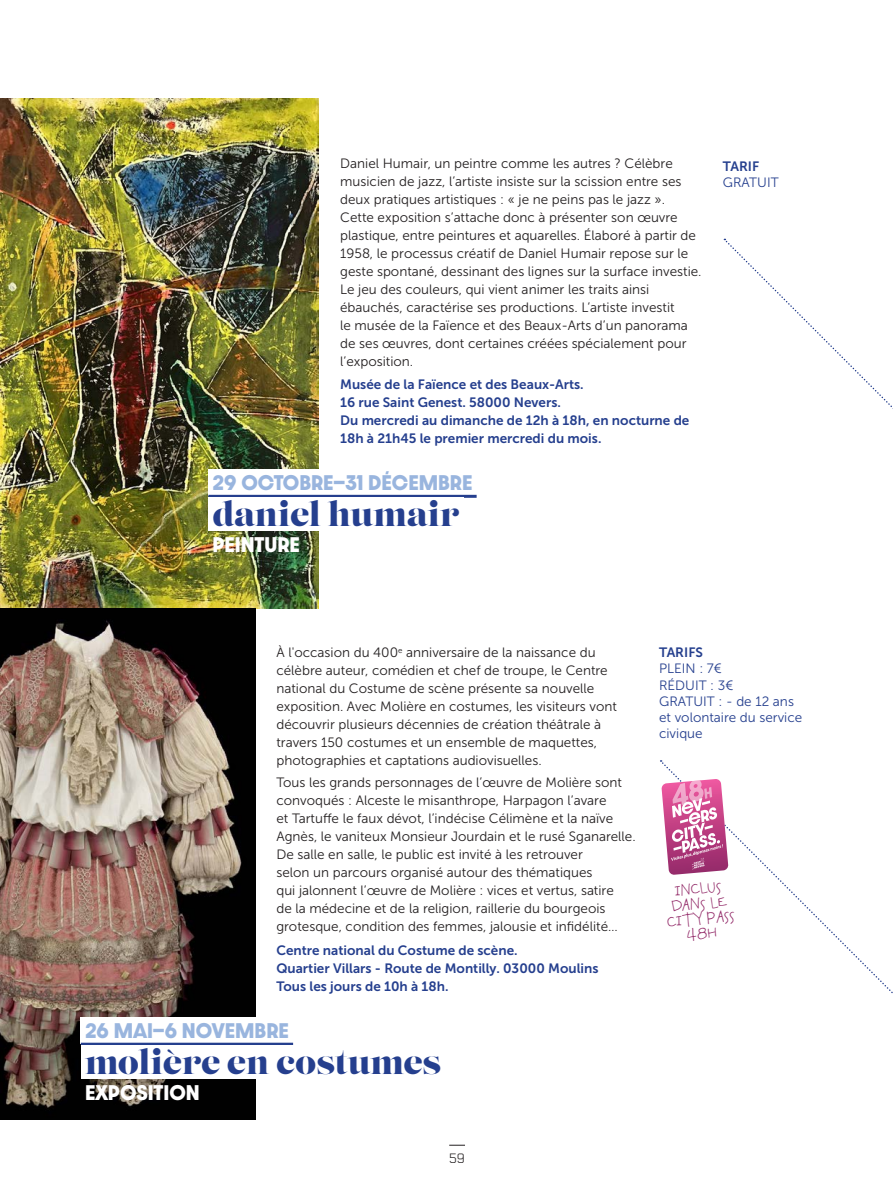
<style>
.page{position:relative;width:893px;height:1191px;background:#fff}
.page>*{position:absolute;margin:0;border:0;box-sizing:border-box;transform-origin:0 0}
.Expos_-_Titre{font:33px "Lust Display";color:#253f8e}
.Expos_-_Date{font:700 18px "Dazzle Unicase";color:#99b5de}
.Exergue_GoodKitty{font:18px "Good Kitty";color:#932b69}
.Expos_-_Genre{font:700 18px "Dazzle Unicase";color:#fff}
.t1{font:13.5px/18px "Museo Sans 300";color:#231f20}
.Expos_-_Tarifs{font:13.5px/18px "Museo Sans 700";color:#253f8e}
.Expos_-_Tarifs_300{font:13.5px/16.2px "Museo Sans 300";color:#253f8e}
.t2{font:300 13.5px "Chakra Petch";color:#231f20}
</style>
<div class="page">
<img style="left:0;top:98px;width:319px;height:510px">
<img style="left:0;top:608px;width:255px;height:511px">
<div style="left:208px;top:469px;width:269px;height:27px;background:#fff"></div>
<hr style="left:208px;top:495px;width:269px;height:3px;background:#253f8e">
<div style="left:208px;top:498px;width:256px;height:33px;background:#fff"></div>
<div style="left:81px;top:1017px;width:212px;height:27px;background:#fff"></div>
<hr style="left:81px;top:1042px;width:212px;height:3px;background:#253f8e">
<div style="left:81px;top:1045px;width:364px;height:33px;background:#fff"></div>
<svg style="left:723px;top:238px;width:170px;height:171px"></svg>
<svg style="left:660px;top:760px;width:233px;height:234px"></svg>
<svg style="left:661px;top:776px;width:67px;height:99px"></svg>
<svg style="left:449px;top:1144px;width:16px;height:1px"></svg>
<svg style="left:687px;top:927px;width:29px;height:14px"></svg>
<p class="t1" style="left:340px;top:154px;width:363px">Daniel Humair, un peintre comme les autres ? Célèbre musicien de jazz, l’artiste insiste sur la scission entre ses deux pratiques artistiques : « je ne peins pas le jazz ».<br>Cette exposition s’attache donc à présenter son œuvre plastique, entre peintures et aquarelles. Élaboré à partir de 1958, le processus créatif de Daniel Humair repose sur le geste spontané, dessinant des lignes sur la surface investie.<br>Le jeu des couleurs, qui vient animer les traits ainsi ébauchés, caractérise ses productions. L’artiste investit<br>le musée de la Faïence et des Beaux-Arts d’un panorama de ses œuvres, dont certaines créées spécialement pour l’exposition.</p>
<p class="Expos_-_Tarifs" style="left:340px;top:375px;width:351px">Musée de la Faïence et des Beaux-Arts.<br>16 rue Saint Genest. 58000 Nevers.<br>Du mercredi au dimanche de 12h à 18h, en nocturne de 18h à 21h45 le premier mercredi du mois.</p>
<p class="Expos_-_Date" style="left:213px;top:468px;width:261px">29 OCTOBRE—31 DÉCEMBRE</p>
<p class="Expos_-_Titre" style="left:213px;top:494px;width:249px">daniel humair</p>
<p class="Expos_-_Genre" style="left:213px;top:531px;width:89px">PEINTURE</p>
<p class="Expos_-_Tarifs" style="left:723px;top:157px;width:38px">TARIF</p>
<p class="Expos_-_Tarifs_300" style="left:723px;top:174px;width:57px">GRATUIT</p>
<p class="t1" style="left:276px;top:643px;width:342px">À l'occasion du 400<sup>e</sup> anniversaire de la naissance du célèbre auteur, comédien et chef de troupe, le Centre national du Costume de scène présente sa nouvelle exposition. Avec Molière en costumes, les visiteurs vont découvrir plusieurs décennies de création théâtrale à travers 150 costumes et un ensemble de maquettes, photographies et captations audiovisuelles.</p>
<p class="t1" style="left:276px;top:774px;width:361px">Tous les grands personnages de l’œuvre de Molière sont convoqués : Alceste le misanthrope, Harpagon l’avare<br>et Tartuffe le faux dévot, l’indécise Célimène et la naïve Agnès, le vaniteux Monsieur Jourdain et le rusé Sganarelle.<br>De salle en salle, le public est invité à les retrouver<br>selon un parcours organisé autour des thématiques<br>qui jalonnent l’œuvre de Molière : vices et vertus, satire<br>de la médecine et de la religion, raillerie du bourgeois grotesque, condition des femmes, jalousie et infidélité…</p>
<p class="Expos_-_Tarifs" style="left:276px;top:941px;width:324px">Centre national du Costume de scène.<br>Quartier Villars - Route de Montilly. 03000 Moulins<br>Tous les jours de 10h à 18h.</p>
<p class="Expos_-_Date" style="left:85px;top:1016px;width:205px">26 MAI—6 NOVEMBRE</p>
<p class="Expos_-_Titre" style="left:85px;top:1041px;width:358px">molière en costumes</p>
<p class="Expos_-_Genre" style="left:85px;top:1078px;width:116px">EXPOSITION</p>
<p class="t2" style="left:449px;top:1150px;width:17px">59</p>
<p class="Expos_-_Tarifs" style="left:659px;top:643px;width:45px">TARIFS</p>
<p class="Expos_-_Tarifs_300" style="left:659px;top:661px;width:64px">PLEIN : 7€</p>
<p class="Expos_-_Tarifs_300" style="left:659px;top:677px;width:76px">RÉDUIT : 3€</p>
<p class="Expos_-_Tarifs_300" style="left:659px;top:693px;width:145px">GRATUIT : - de 12 ans et volontaire du service civique</p>
<p class="Exergue_GoodKitty" style="left:674px;top:877px;width:49px;rotate:-5deg">INCLUs</p>
<p class="Exergue_GoodKitty" style="left:671px;top:893px;width:57px;rotate:-5deg">DANs LE</p>
<p class="Exergue_GoodKitty" style="left:666px;top:908px;width:70px;rotate:-5deg">CITY PAss</p>
</div>
